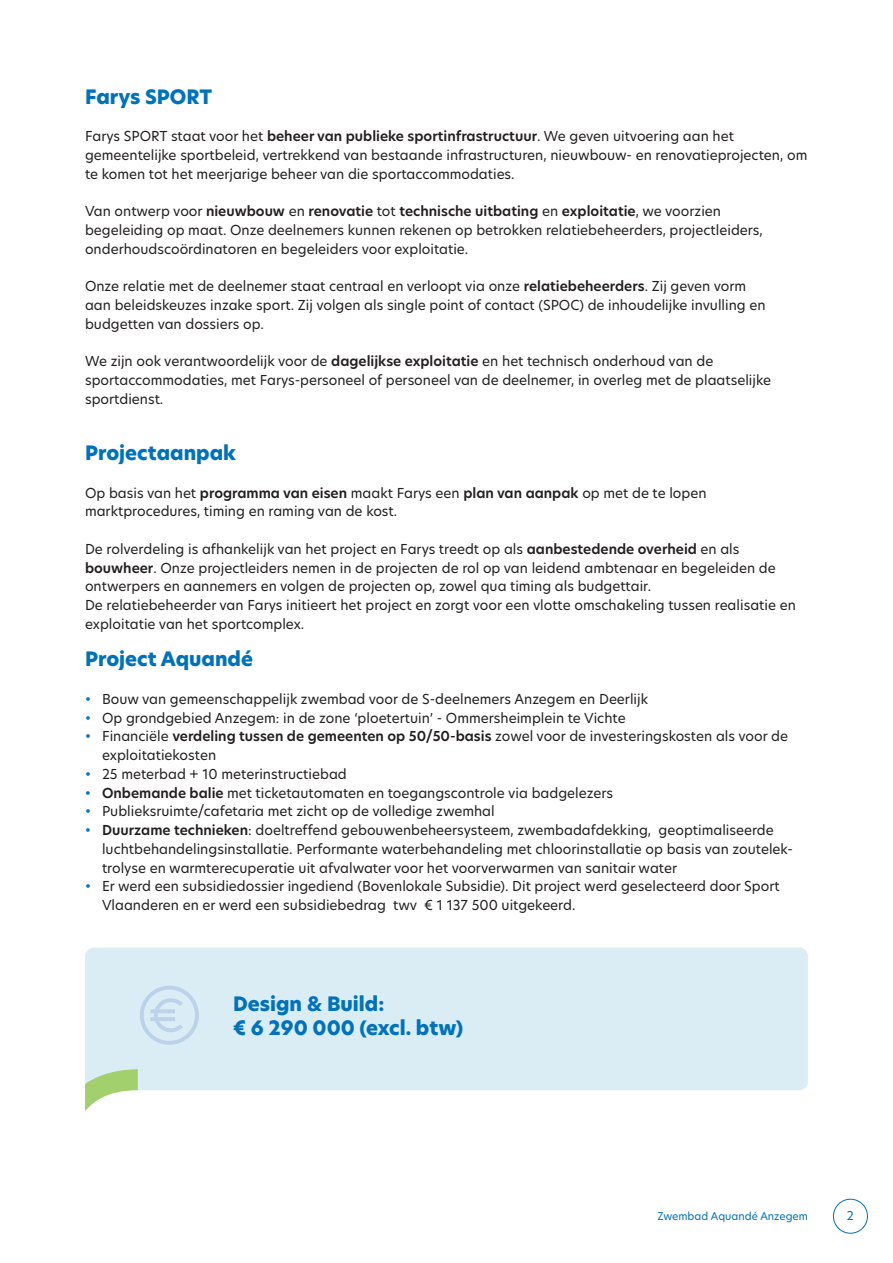
<style>
.page{position:relative;width:893px;height:1263px;background:#fff}
.page>*{position:absolute;margin:0;border:0;box-sizing:border-box;transform-origin:0 0}
.t1{font:800 19.5px/24px "New Hero";color:#0072bc}
.t2{font:13.5px/18.8px "New Hero";color:#231f20}
.t3{font:12px "New Hero";color:#0072bc}
.t4{font:10.5px "New Hero";color:#0072bc}
.s1{font-weight:600}
.s2{color:#0072bc}
.s3{font-weight:600;color:#0072bc}
</style>
<div class="page">
<div style="left:833px;top:1199px;width:35px;height:34px;border:1px solid #0072bc;border-radius:50%"></div>
<div style="left:85px;top:948px;width:723px;height:142px;background:#daedf5;border-radius:9px"></div>
<svg style="left:140px;top:985px;width:59px;height:60px"></svg>
<svg style="left:85px;top:1069px;width:53px;height:42px"></svg>
<h1 class="t1" style="left:85px;top:85px;width:129px">Farys SPORT</h1>
<p class="t2" style="left:85px;top:127px;width:724px">Farys SPORT staat voor het <span class="s1">beheer van publieke sportinfrastructuur</span>. We geven uitvoering aan het gemeentelijke sportbeleid, vertrekkend van bestaande infrastructuren, nieuwbouw- en renovatieprojecten, om te komen tot het meerjarige beheer van die sportaccommodaties.</p>
<p class="t2" style="left:85px;top:202px;width:679px">Van ontwerp voor <span class="s1">nieuwbouw</span> en <span class="s1">renovatie</span> tot <span class="s1">technische uitbating</span> en <span class="s1">exploitatie</span>, we voorzien begeleiding op maat. Onze deelnemers kunnen rekenen op betrokken relatiebeheerders, projectleiders, onderhoudscoördinatoren en begeleiders voor exploitatie.</p>
<p class="t2" style="left:85px;top:277px;width:682px">Onze relatie met de deelnemer staat centraal en verloopt via onze <span class="s1">relatiebeheerders</span>. Zij geven vorm aan beleidskeuzes inzake sport. Zij volgen als single point of contact (SPOC) de inhoudelijke invulling en budgetten van dossiers op.</p>
<p class="t2" style="left:85px;top:352px;width:687px">We zijn ook verantwoordelijk voor de <span class="s1">dagelijkse exploitatie</span> en het technisch onderhoud van de sportaccommodaties, met Farys-personeel of personeel van de deelnemer, in overleg met de plaatselijke sportdienst.</p>
<h1 class="t1" style="left:85px;top:441px;width:152px">Projectaanpak</h1>
<p class="t2" style="left:85px;top:483px;width:623px">Op basis van het <span class="s1">programma van eisen</span> maakt Farys een <span class="s1">plan van aanpak</span> op met de te lopen marktprocedures, timing en raming van de kost.</p>
<p class="t2" style="left:85px;top:539px;width:712px">De rolverdeling is afhankelijk van het project en Farys treedt op als <span class="s1">aanbestedende overheid</span> en als <span class="s1">bouwheer</span>. Onze projectleiders nemen in de projecten de rol op van leidend ambtenaar en begeleiden de ontwerpers en aannemers en volgen de projecten op, zowel qua timing als budgettair.<br>De relatiebeheerder van Farys initieert het project en zorgt voor een vlotte omschakeling tussen realisatie en exploitatie van het sportcomplex.</p>
<h1 class="t1" style="left:85px;top:647px;width:169px">Project Aquandé</h1>
<p class="t2" style="left:85px;top:689px;width:565px"><span class="s2">•</span> Bouw van gemeenschappelijk zwembad voor de S-deelnemers Anzegem en Deerlijk</p>
<p class="t2" style="left:85px;top:708px;width:542px"><span class="s2">•</span> Op grondgebied Anzegem: in de zone ‘ploetertuin’ - Ommersheimplein te Vichte</p>
<p class="t2" style="left:102px;top:727px;width:687px;text-indent:-17px"><span class="s2">•</span> Financiële <span class="s1">verdeling tussen de gemeenten op 50/50-basis</span> zowel voor de investeringskosten als voor de exploitatiekosten</p>
<p class="t2" style="left:85px;top:764px;width:263px"><span class="s2">•</span> 25 meterbad + 10 meterinstructiebad</p>
<p class="t2" style="left:85px;top:783px;width:529px"><span class="s3">•</span> <span class="s1">Onbemande balie</span> met ticketautomaten en toegangscontrole via badgelezers</p>
<p class="t2" style="left:85px;top:802px;width:411px"><span class="s2">•</span> Publieksruimte/cafetaria met zicht op de volledige zwemhal</p>
<p class="t2" style="left:102px;top:820px;width:692px;text-indent:-17px"><span class="s3">•</span> <span class="s1">Duurzame technieken</span>: doeltreffend gebouwenbeheersysteem, zwembadafdekking, geoptimaliseerde luchtbehandelingsinstallatie. Performante waterbehandeling met chloorinstallatie op basis van zoutelek&shy;trolyse en warmterecuperatie uit afvalwater voor het voorverwarmen van sanitair water</p>
<p class="t2" style="left:102px;top:877px;width:679px;text-indent:-17px"><span class="s2">•</span> Er werd een subsidiedossier ingediend (Bovenlokale Subsidie). Dit project werd geselecteerd door Sport<br>Vlaanderen en er werd een subsidiebedrag twv € 1 137 500 uitgekeerd.</p>
<h1 class="t1" style="left:233px;top:992px;width:232px">Design &amp; Build:<br>€ 6 290 000 (excl. btw)</h1>
<p class="t4" style="left:658px;top:1209px;width:152px">Zwembad Aquandé Anzegem</p>
<p class="t3" style="left:847px;top:1208px;width:9px">2</p>
</div>
